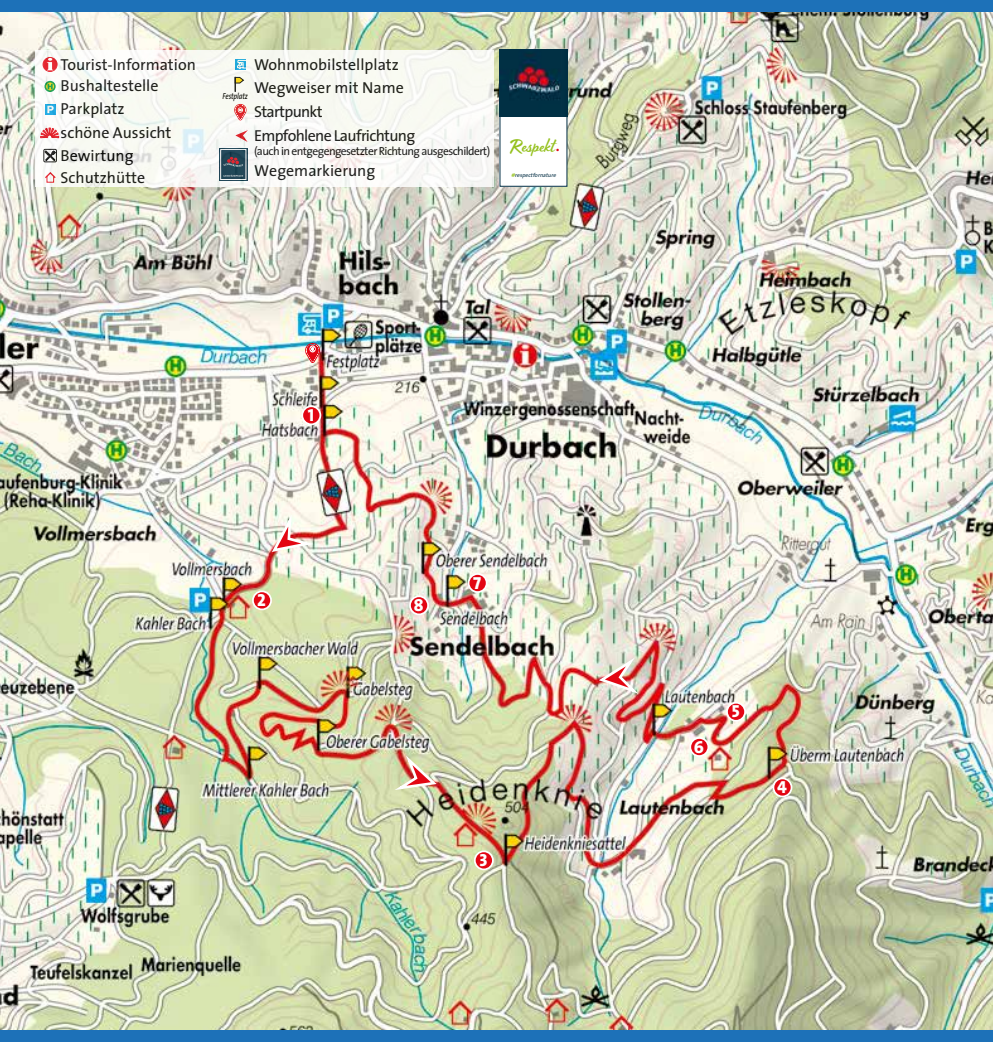
<style>
.page{position:relative;width:993px;height:1042px;background:#fff}
.page>*{position:absolute;margin:0;border:0;box-sizing:border-box;transform-origin:0 0}
.t1{font:19.43px "Timeout";color:#95c11f}
.t2{font:17.5px "The Sans Extra Bold Caps";color:#fff}
.t3{font:15.92px/23.1px "The Sans";color:#000}
.t4{font:15.92px/23.3px "The Sans";letter-spacing:-.045em;color:#000}
.t5{font:14.88px "The Sans 7 Bold Plain";color:#e30613}
.t6{font:11.55px "The Sans";letter-spacing:-.05em;color:#000}
.t7{font:italic 600 8.75px "The Sans";letter-spacing:-.025em;color:#000;scale:.8 1}
.t8{font:italic 5.6px "The Sans";color:#002c42}
.s1{font-family:"The Sans 7 Bold Plain";color:#95c11f}
</style>
<div class="page">
<img style="left:0;top:12px;width:992px;height:1018px">
<div style="left:253px;top:591px;width:18px;height:18px;background:#e30613;border-radius:50%"></div>
<div style="left:252px;top:590px;width:20px;height:20px;border:2px solid #fff;border-radius:50%"></div>
<div style="left:474px;top:851px;width:18px;height:18px;background:#e30613;border-radius:50%"></div>
<div style="left:474px;top:850px;width:19px;height:20px;border:2px solid #fff;border-radius:50%"></div>
<div style="left:773px;top:778px;width:18px;height:18px;background:#e30613;border-radius:50%"></div>
<div style="left:772px;top:777px;width:20px;height:20px;border:2px solid #fff;border-radius:50%"></div>
<div style="left:726px;top:703px;width:18px;height:18px;background:#e30613;border-radius:50%"></div>
<div style="left:725px;top:702px;width:20px;height:20px;border:2px solid #fff;border-radius:50%"></div>
<div style="left:690px;top:738px;width:18px;height:18px;background:#e30613;border-radius:50%"></div>
<div style="left:689px;top:737px;width:20px;height:20px;border:2px solid #fff;border-radius:50%"></div>
<div style="left:410px;top:596px;width:18px;height:18px;background:#e30613;border-radius:50%"></div>
<div style="left:409px;top:595px;width:20px;height:20px;border:2px solid #fff;border-radius:50%"></div>
<div style="left:0;top:0;width:992px;height:12px;background:#1d71b8"></div>
<div style="left:0;top:1030px;width:992px;height:12px;background:#1d71b8"></div>
<div style="left:468px;top:574px;width:18px;height:18px;background:#e30613;border-radius:50%"></div>
<div style="left:467px;top:573px;width:20px;height:20px;border:2px solid #fff;border-radius:50%"></div>
<div style="left:302px;top:406px;width:18px;height:18px;background:#e30613;border-radius:50%"></div>
<div style="left:301px;top:405px;width:20px;height:20px;border:2px solid #fff;border-radius:50%"></div>
<svg style="left:305px;top:343px;width:15px;height:20px"></svg>
<div style="left:499px;top:50px;width:68px;height:136px;background:#fff"></div>
<img style="left:499px;top:50px;width:68px;height:66px">
<div style="left:35px;top:50px;width:459px;height:137px;background:#f8faf3"></div>
<div style="left:45px;top:82px;width:10px;height:9px;background:#95bb35;border-radius:50%"></div>
<div style="left:44px;top:81px;width:12px;height:11px;border:2px solid #009641;border-radius:50%"></div>
<svg style="left:48px;top:84px;width:5px;height:5px"></svg>
<svg style="left:45px;top:104px;width:10px;height:11px"></svg>
<svg style="left:47px;top:106px;width:7px;height:7px"></svg>
<div style="left:43px;top:57px;width:14px;height:14px;background:#e52932;border-radius:50%"></div>
<div style="left:43px;top:57px;width:15px;height:15px;border:1px solid #e30613;border-radius:50%"></div>
<svg style="left:47px;top:58px;width:6px;height:12px"></svg>
<svg style="left:234px;top:77px;width:10px;height:14px"></svg>
<svg style="left:45px;top:171px;width:11px;height:9px"></svg>
<div style="left:235px;top:59px;width:11px;height:11px;background:#25acdc"></div>
<svg style="left:236px;top:60px;width:10px;height:9px"></svg>
<div style="left:219px;top:148px;width:28px;height:33px;background:#214757"></div>
<div style="left:220px;top:149px;width:26px;height:31px;border:1px solid #fff"></div>
<svg style="left:223px;top:157px;width:20px;height:10px"></svg>
<svg style="left:223px;top:175px;width:20px;height:2px"></svg>
<svg style="left:234px;top:104px;width:13px;height:16px"></svg>
<svg style="left:41px;top:128px;width:18px;height:10px"></svg>
<div style="left:43px;top:149px;width:14px;height:13px;border:1px solid #000"></div>
<svg style="left:44px;top:150px;width:12px;height:11px"></svg>
<svg style="left:235px;top:126px;width:20px;height:21px"></svg>
<svg style="left:269px;top:517px;width:49px;height:37px"></svg>
<svg style="left:396px;top:751px;width:43px;height:40px;background:#d7b59b"></svg>
<img style="left:595px;top:658px;width:48px;height:39px">
<p class="t3" style="left:61px;top:54px;width:137px;line-height:21.2px">Tourist-Information<br>Bushaltestelle</p>
<p class="t3" style="left:61px;top:97px;width:112px">Parkplatz schöne Aussicht<br>Bewirtung</p>
<p class="t3" style="left:61px;top:165px;width:86px">Schutzhütte</p>
<p class="t3" style="left:254px;top:52px;width:146px">Wohnmobilstellplatz</p>
<p class="t4" style="left:254px;top:100px;width:163px">Startpunkt<br>Empfohlene Laufrichtung</p>
<p class="t6" style="left:254px;top:141px;width:237px">(auch in entgegengesetzter Richtung ausgeschildert)</p>
<p class="t3" style="left:254px;top:158px;width:123px">Wegemarkierung</p>
<p class="t3" style="left:254px;top:76px;width:151px">Wegweiser mit Name</p>
<p class="t7" style="left:222px;top:88px;width:33px">Festplatz</p>
<p class="t1" style="left:509px;top:134px;width:47px">Respekt</p>
<p class="t8" style="left:511px;top:171px;width:48px"><span class="s1">#</span>respectfornature</p>
<p class="t5" style="left:555px;top:134px;width:5px">.</p>
<p class="t2" style="left:307px;top:400px;width:8px">1</p>
<p class="t2" style="left:257px;top:585px;width:10px">2</p>
<p class="t2" style="left:413px;top:590px;width:11px">8</p>
<p class="t2" style="left:473px;top:568px;width:10px">7</p>
<p class="t2" style="left:479px;top:845px;width:10px">3</p>
<p class="t2" style="left:693px;top:732px;width:12px">6</p>
<p class="t2" style="left:731px;top:697px;width:10px">5</p>
<p class="t2" style="left:777px;top:772px;width:11px">4</p>
</div>
